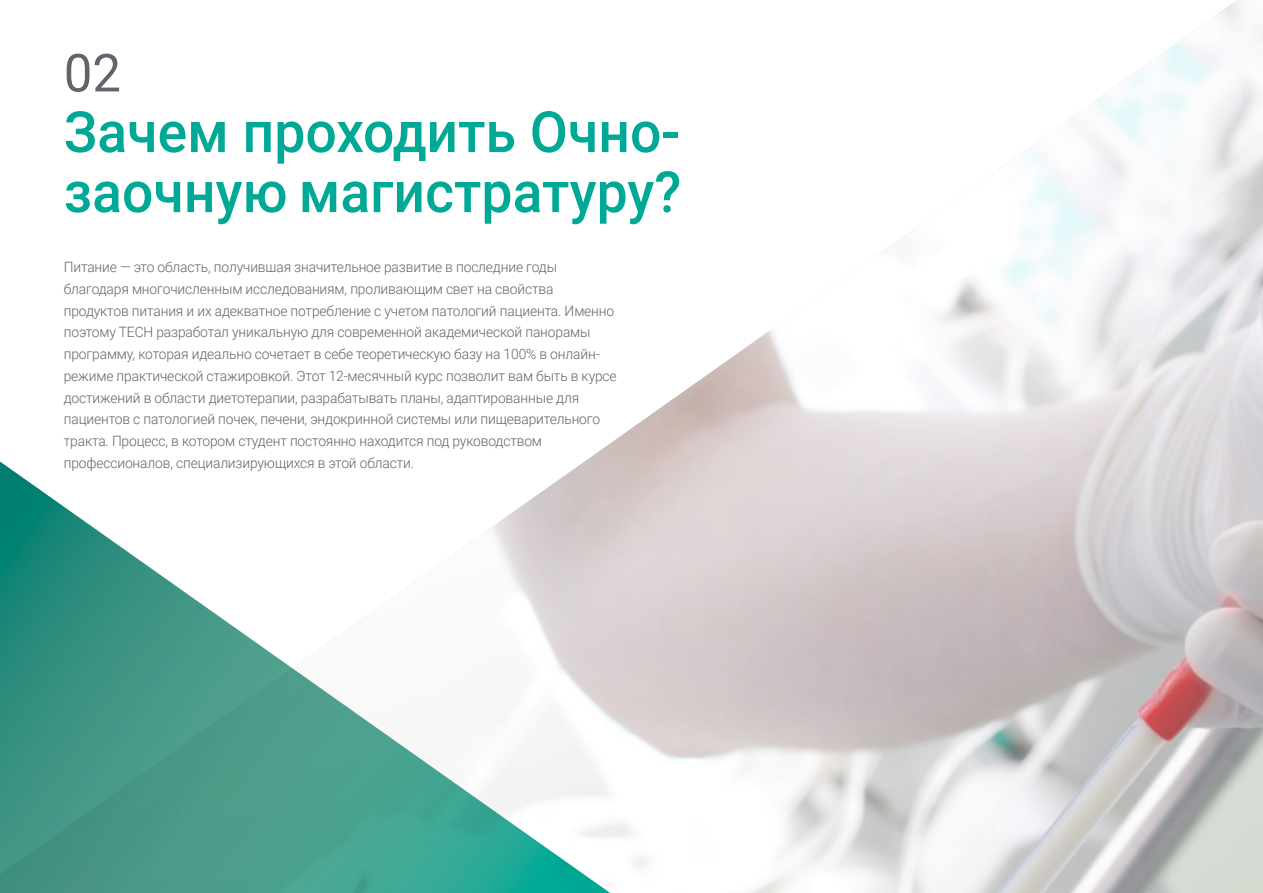
<style>
.page{position:relative;width:1263px;height:893px;background:#fff}
.page>*{position:absolute;margin:0;border:0;box-sizing:border-box;transform-origin:0 0}
.t1{font:500 57px/60px "Roboto";color:#00a996}
.t2{font:52.5px "Roboto";color:#61646a}
.t3{font:300 14.25px/21.8px "Roboto";letter-spacing:-.01em;color:#61646a}
</style>
<div class="page">
<img style="left:607px;top:0;width:656px;height:893px">
<svg style="left:0;top:446px;width:640px;height:447px"></svg>
<h2 class="t2" style="left:64px;top:36px;width:59px">02</h2>
<h1 class="t1" style="left:64px;top:100px;width:619px">Зачем проходить Очно&shy;заочную магистратуру?</h1>
<p class="t3" style="left:64px;top:256px;width:554px">Питание — это область, получившая значительное развитие в последние годы благодаря многочисленным исследованиям, проливающим свет на свойства продуктов питания и их адекватное потребление с учетом патологий пациента. Именно поэтому TECH разработал уникальную для современной академической панорамы программу, которая идеально сочетает в себе теоретическую базу на 100% в онлайн&shy;режиме практической стажировкой. Этот 12-месячный курс позволит вам быть в курсе достижений в области диетотерапии, разрабатывать планы, адаптированные для пациентов с патологией почек, печени, эндокринной системы или пищеварительного тракта. Процесс, в котором студент постоянно находится под руководством профессионалов, специализирующихся в этой области.</p>
</div>
